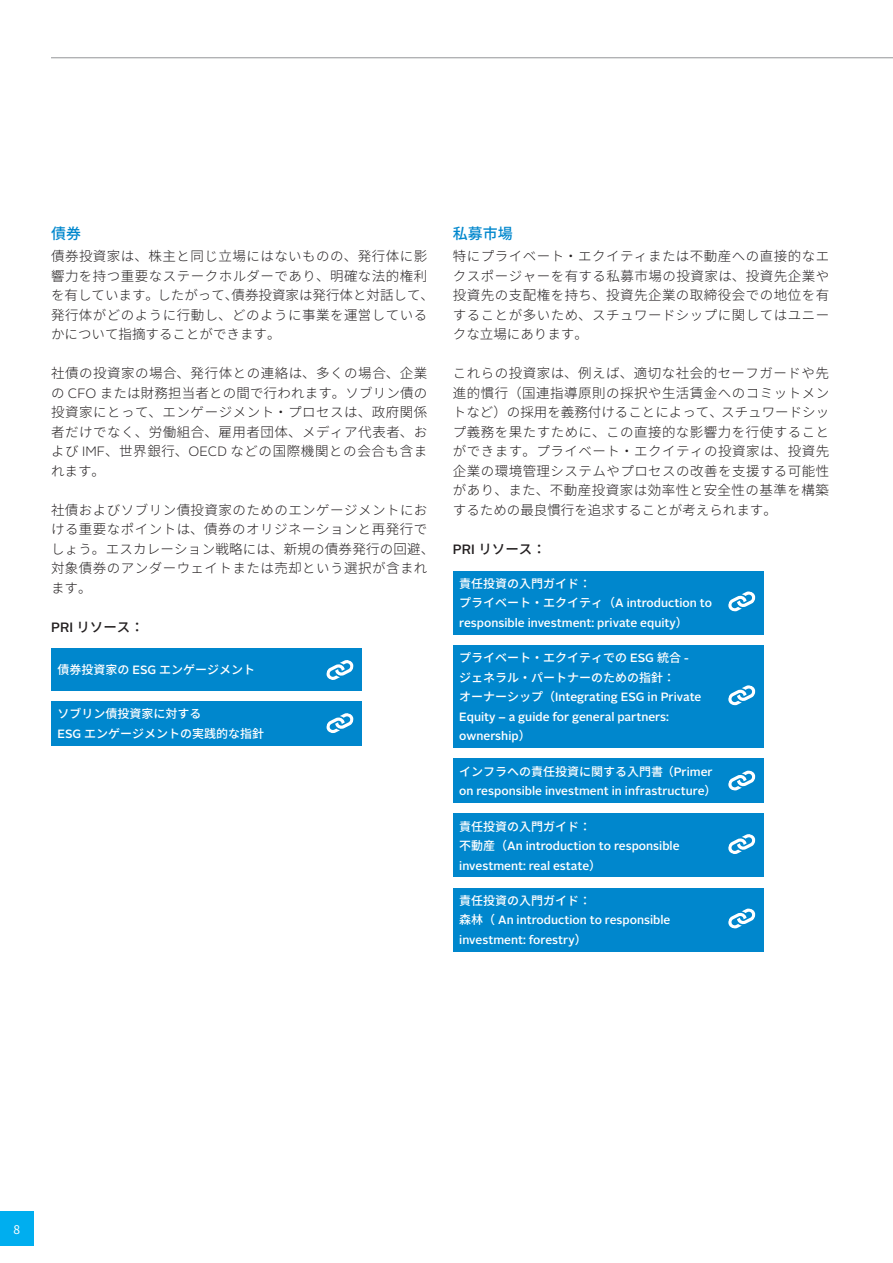
<style>
.page{position:relative;width:893px;height:1263px;background:#fff}
.page>*{position:absolute;margin:0;border:0;box-sizing:border-box;transform-origin:0 0}
.t1{font:500 15px "Noto Sans CJ Kjp";color:#0087cd}
.t2{font:300 13.5px/19.5px "Noto Sans CJ Kjp";letter-spacing:.035em;color:#231f20;text-align:justify}
.t3{font:500 13.5px "Noto Sans CJ Kjp";color:#231f20}
.t4{font:500 12px/19.5px "Alright Sans";color:#fff}
.t5{font:500 12px/19.5px "Noto Sans CJ Kjp";color:#fff}
.t6{font:12px "Noto Sans CJ Kjp";color:#fff}
.s1{font-family:"Alright Sans"}
.s2{font-family:"Noto Sans CJ Kjp"}
</style>
<div class="page">
<hr style="left:51px;top:57px;width:842px;height:1px;background:#939598">
<div style="left:0;top:1212px;width:34px;height:34px;background:#00aeef"></div>
<div style="left:453px;top:759px;width:311px;height:44px;background:#0087cd"></div>
<svg style="left:728px;top:770px;width:28px;height:21px"></svg>
<div style="left:453px;top:813px;width:311px;height:64px;background:#0087cd"></div>
<svg style="left:728px;top:834px;width:28px;height:20px"></svg>
<div style="left:453px;top:888px;width:311px;height:64px;background:#0087cd"></div>
<svg style="left:728px;top:908px;width:28px;height:21px"></svg>
<div style="left:453px;top:571px;width:311px;height:64px;background:#0087cd"></div>
<svg style="left:728px;top:591px;width:28px;height:21px"></svg>
<div style="left:453px;top:645px;width:311px;height:103px;background:#0087cd"></div>
<svg style="left:728px;top:685px;width:28px;height:21px"></svg>
<div style="left:51px;top:648px;width:311px;height:43px;background:#0087cd"></div>
<svg style="left:326px;top:660px;width:28px;height:20px"></svg>
<div style="left:51px;top:701px;width:311px;height:44px;background:#0087cd"></div>
<svg style="left:326px;top:713px;width:28px;height:21px"></svg>
<p class="t1" style="left:51px;top:225px;width:31px">債券</p>
<p class="t2" style="left:51px;top:247px;width:385px;text-align:left">債券投資家は、株主と同じ立場にはないものの、発行体に影響力を持つ重要なステークホルダーであり、明確な法的権利を有しています。したがって、債券投資家は発行体と対話して、発行体がどのように行動し、どのように事業を運営しているかについて指摘することができます。</p>
<p class="t2" style="left:51px;top:364px;width:378px">社債の投資家の場合、発行体との連絡は、多くの場合、企業の <span class="s1">CFO</span> または財務担当者との間で行われます。ソブリン債の投資家にとって、エンゲージメント・プロセスは、政府関係者だけでなく、労働組合、雇用者団体、メディア代表者、および <span class="s1">IMF</span>、世界銀行、<span class="s1">OECD</span> などの国際機関との会合も含まれます。</p>
<p class="t2" style="left:51px;top:500px;width:385px;text-align:left">社債およびソブリン債投資家のためのエンゲージメントにおける重要なポイントは、債券のオリジネーションと再発行でしょう。エスカレーション戦略には、新規の債券発行の回避、対象債券のアンダーウェイトまたは売却という選択が含まれます。</p>
<p class="t3" style="left:51px;top:619px;width:94px"><span class="s1">PRI</span> リソース：</p>
<p class="t5" style="left:57px;top:660px;width:199px">債券投資家の <span class="s1">ESG</span> エンゲージメント</p>
<p class="t5" style="left:57px;top:704px;width:208px">ソブリン債投資家に対する<br><span class="s1">ESG</span> エンゲージメントの実践的な指針</p>
<p class="t1" style="left:453px;top:225px;width:61px">私募市場</p>
<p class="t2" style="left:453px;top:247px;width:378px">特にプライベート・エクイティまたは不動産への直接的なエクスポージャーを有する私募市場の投資家は、投資先企業や投資先の支配権を持ち、投資先企業の取締役会での地位を有することが多いため、スチュワードシップに関してはユニークな立場にあります。</p>
<p class="t2" style="left:453px;top:364px;width:378px">これらの投資家は、例えば、適切な社会的セーフガードや先進的慣行（国連指導原則の採択や生活賃金へのコミットメントなど）の採用を義務付けることによって、スチュワードシップ義務を果たすために、この直接的な影響力を行使することができます。プライベート・エクイティの投資家は、投資先企業の環境管理システムやプロセスの改善を支援する可能性があり、また、不動産投資家は効率性と安全性の基準を構築するための最良慣行を追求することが考えられます。</p>
<p class="t3" style="left:453px;top:541px;width:94px"><span class="s1">PRI</span> リソース：</p>
<p class="t5" style="left:459px;top:574px;width:133px">責任投資の入門ガイド：</p>
<p class="t4" style="left:459px;top:593px;width:254px"><span class="s2">プライベート・エクイティ（</span>A introduction to responsible investment: private equity<span class="s2">）</span></p>
<p class="t5" style="left:459px;top:648px;width:231px">プライベート・エクイティでの <span class="s1">ESG</span> 統合 <span class="s1">-</span>ジェネラル・パートナーのための指針：</p>
<p class="t4" style="left:459px;top:687px;width:244px"><span class="s2">オーナーシップ（</span>Integrating ESG in Private<br>Equity – a guide for general partners: ownership<span class="s2">）</span></p>
<p class="t5" style="left:459px;top:762px;width:255px">インフラへの責任投資に関する入門書（<span class="s1">Primer</span></p>
<p class="t4" style="left:459px;top:781px;width:259px">on responsible investment in infrastructure<span class="s2">）</span></p>
<p class="t5" style="left:459px;top:817px;width:133px">責任投資の入門ガイド：</p>
<p class="t4" style="left:459px;top:836px;width:222px"><span class="s2">不動産（</span>An introduction to responsible investment: real estate<span class="s2">）</span></p>
<p class="t5" style="left:459px;top:891px;width:133px">責任投資の入門ガイド：</p>
<p class="t4" style="left:459px;top:911px;width:213px"><span class="s2">森林（</span> An introduction to responsible investment: forestry<span class="s2">）</span></p>
<p class="t6" style="left:14px;top:1222px;width:8px">8</p>
</div>
